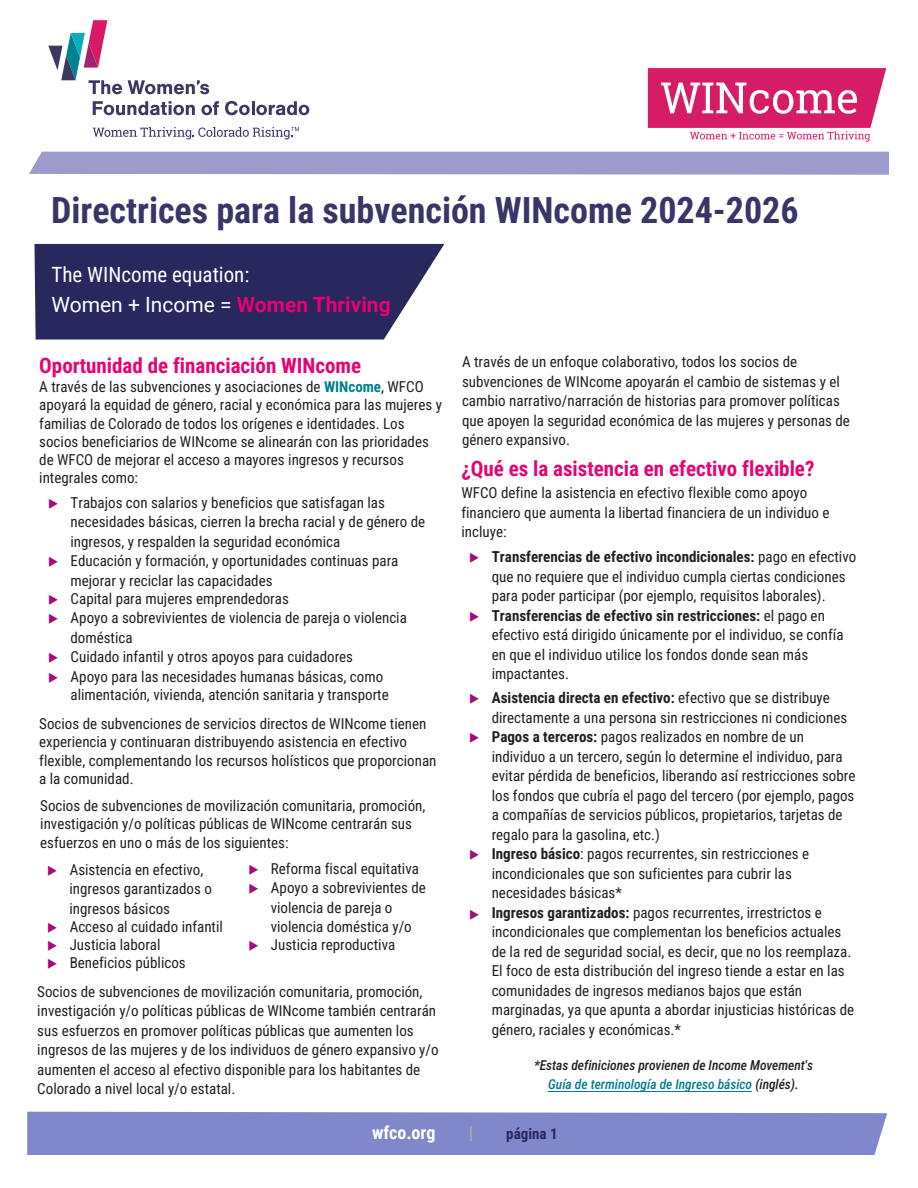
<style>
.page{position:relative;width:918px;height:1188px;background:#fff}
.page>*{position:absolute;margin:0;border:0;box-sizing:border-box;transform-origin:0 0}
.t1{font:700 36px "Roboto Condensed";color:#383569}
.t2{font:700 21px "Roboto Condensed";color:#e60272}
.t3{font:21px "Roboto";color:#fff}
.t4{font:21px "Roboto Condensed";color:#fff}
.t5{font:700 18px "Roboto Condensed";color:#fff}
.t6{font:700 18px "Roboto Condensed";color:#acadb1}
.t7{font:15px/19.5px "Roboto Condensed";color:#231f20}
.t8{font:700 15px "Roboto Condensed";color:#28275e}
.t9{font:italic 500 13.5px/18.9px "Roboto Condensed";color:#231f20;text-align:center}
.s1{font-weight:700;color:#e60272}
.s2{font-weight:700;color:#007d8a}
.s3{color:#a8097a}
.s4{font-weight:700}
.s5{color:#007d8a}
</style>
<div class="page">
<svg style="left:34px;top:244px;width:410px;height:96px;background:#39386a"></svg>
<svg style="left:648px;top:68px;width:238px;height:74px"></svg>
<svg style="left:93px;top:101px;width:102px;height:14px"></svg>
<svg style="left:201px;top:101px;width:18px;height:14px"></svg>
<svg style="left:225px;top:101px;width:84px;height:14px"></svg>
<svg style="left:48px;top:20px;width:74px;height:74px"></svg>
<svg style="left:128px;top:80px;width:81px;height:14px"></svg>
<svg style="left:93px;top:127px;width:206px;height:12px"></svg>
<div style="left:29px;top:152px;width:860px;height:23px;background:#9c9bcb"></div>
<div style="left:27px;top:1112px;width:860px;height:43px;background:#8087cb"></div>
<hr style="left:549px;top:1091px;width:203px;height:1px;background:#007d8a">
<p class="t1" style="left:51px;top:185px;width:749px">Directrices para la subvención WINcome 2024-2026</p>
<p class="t4" style="left:51px;top:259px;width:199px">The WINcome equation:</p>
<p class="t3" style="left:51px;top:290px;width:341px">Women + Income = <span class="s1">Women Thriving</span></p>
<h2 class="t2" style="left:39px;top:351px;width:323px">Oportunidad de financiación WINcome</h2>
<p class="t7" style="left:39px;top:377px;width:404px;line-height:18.3px">A través de las subvenciones y asociaciones de <span class="s2">WINcome</span>, WFCO apoyará la equidad de género, racial y económica para las mujeres y familias de Colorado de todos los orígenes e identidades. Los socios beneficiarios de WINcome se alinearán con las prioridades de WFCO de mejorar el acceso a mayores ingresos y recursos integrales como:</p>
<p class="t7" style="left:71px;top:492px;width:356px;text-indent:-22px"><span class="s3">◆</span> Trabajos con salarios y beneficios que satisfagan las necesidades básicas, cierren la brecha racial y de género de ingresos, y respalden la seguridad económica</p>
<p class="t7" style="left:71px;top:551px;width:329px;text-indent:-22px"><span class="s3">◆</span> Educación y formación, y oportunidades continuas para mejorar y reciclar las capacidades</p>
<p class="t7" style="left:48px;top:588px;width:242px"><span class="s3">◆</span> Capital para mujeres emprendedoras</p>
<p class="t7" style="left:71px;top:608px;width:338px;text-indent:-22px"><span class="s3">◆</span> Apoyo a sobrevivientes de violencia de pareja o violencia doméstica</p>
<p class="t7" style="left:48px;top:647px;width:307px"><span class="s3">◆</span> Cuidado infantil y otros apoyos para cuidadores</p>
<p class="t7" style="left:71px;top:667px;width:320px;line-height:18px;text-indent:-22px"><span class="s3">◆</span> Apoyo para las necesidades humanas básicas, como alimentación, vivienda, atención sanitaria y transporte</p>
<p class="t7" style="left:39px;top:714px;width:399px;line-height:18.3px">Socios de subvenciones de servicios directos de WINcome tienen experiencia y continuaran distribuyendo asistencia en efectivo flexible, complementando los recursos holísticos que proporcionan a la comunidad.</p>
<p class="t7" style="left:40px;top:796px;width:387px;line-height:18.3px">Socios de subvenciones de movilización comunitaria, promoción, investigación y/o políticas públicas de WINcome centrarán sus esfuerzos en uno o más de los siguientes:</p>
<p class="t7" style="left:70px;top:859px;width:144px;text-indent:-22px"><span class="s3">◆</span> Asistencia en efectivo, ingresos garantizados o ingresos básicos</p>
<p class="t7" style="left:47px;top:916px;width:177px"><span class="s3">◆</span> Acceso al cuidado infantil</p>
<p class="t7" style="left:47px;top:934px;width:115px"><span class="s3">◆</span> Justicia laboral</p>
<p class="t7" style="left:47px;top:952px;width:140px"><span class="s3">◆</span> Beneficios públicos</p>
<p class="t7" style="left:248px;top:858px;width:172px"><span class="s3">◆</span> Reforma fiscal equitativa</p>
<p class="t7" style="left:271px;top:878px;width:157px;text-indent:-22px"><span class="s3">◆</span> Apoyo a sobrevivientes de violencia de pareja o violencia doméstica y/o</p>
<p class="t7" style="left:248px;top:935px;width:148px"><span class="s3">◆</span> Justicia reproductiva</p>
<p class="t7" style="left:37px;top:981px;width:403px">Socios de subvenciones de movilización comunitaria, promoción, investigación y/o políticas públicas de WINcome también centrarán sus esfuerzos en promover políticas públicas que aumenten los ingresos de las mujeres y de los individuos de género expansivo y/o aumenten el acceso al efectivo disponible para los habitantes de Colorado a nivel local y/o estatal.</p>
<p class="t7" style="left:462px;top:352px;width:389px">A través de un enfoque colaborativo, todos los socios de subvenciones de WINcome apoyarán el cambio de sistemas y el cambio narrativo/narración de historias para promover políticas que apoyen la seguridad económica de las mujeres y personas de género expansivo.</p>
<h2 class="t2" style="left:461px;top:454px;width:354px">¿Qué es la asistencia en efectivo flexible?</h2>
<p class="t7" style="left:461px;top:482px;width:369px">WFCO define la asistencia en efectivo flexible como apoyo financiero que aumenta la libertad financiera de un individuo e incluye:</p>
<p class="t7" style="left:492px;top:547px;width:366px;text-indent:-22px"><span class="s3">◆</span> <span class="s4">Transferencias de efectivo incondicionales:</span> pago en efectivo que no requiere que el individuo cumpla ciertas condiciones para poder participar (por ejemplo, requisitos laborales).</p>
<p class="t7" style="left:492px;top:605px;width:353px;text-indent:-22px"><span class="s3">◆</span> <span class="s4">Transferencias de efectivo sin restricciones:</span> el pago en efectivo está dirigido únicamente por el individuo, se confía en que el individuo utilice los fondos donde sean más impactantes.</p>
<p class="t7" style="left:492px;top:688px;width:357px;text-indent:-22px"><span class="s3">◆</span> <span class="s4">Asistencia directa en efectivo:</span> efectivo que se distribuye directamente a una persona sin restricciones ni condiciones</p>
<p class="t7" style="left:492px;top:727px;width:365px"><span class="s4">Pagos a terceros:</span> pagos realizados en nombre de un individuo a un tercero, según lo determine el individuo, para evitar pérdida de beneficios, liberando así restricciones sobre los fondos que cubría el pago del tercero (por ejemplo, pagos a compañías de servicios públicos, propietarios, tarjetas de regalo para la gasolina, etc.)<br><span class="s4">Ingreso básico</span>: pagos recurrentes, sin restricciones e incondicionales que son suficientes para cubrir las necesidades básicas*<br><span class="s4">Ingresos garantizados:</span> pagos recurrentes, irrestrictos e incondicionales que complementan los beneficios actuales de la red de seguridad social, es decir, que no los reemplaza.<br>El foco de esta distribución del ingreso tiende a estar en las comunidades de ingresos medianos bajos que están marginadas, ya que apunta a abordar injusticias históricas de género, raciales y económicas.*</p>
<p class="t9" style="left:534px;top:1055px;width:280px">*Estas definiciones provienen de Income Movement's<br><span class="s5">Guía de terminología de Ingreso básico</span> (inglés).</p>
<p class="t5" style="left:372px;top:1120px;width:65px">wfco.org</p>
<p class="t6" style="left:469px;top:1120px;width:6px">|</p>
<p class="t8" style="left:506px;top:1124px;width:53px">página 1</p>
</div>
